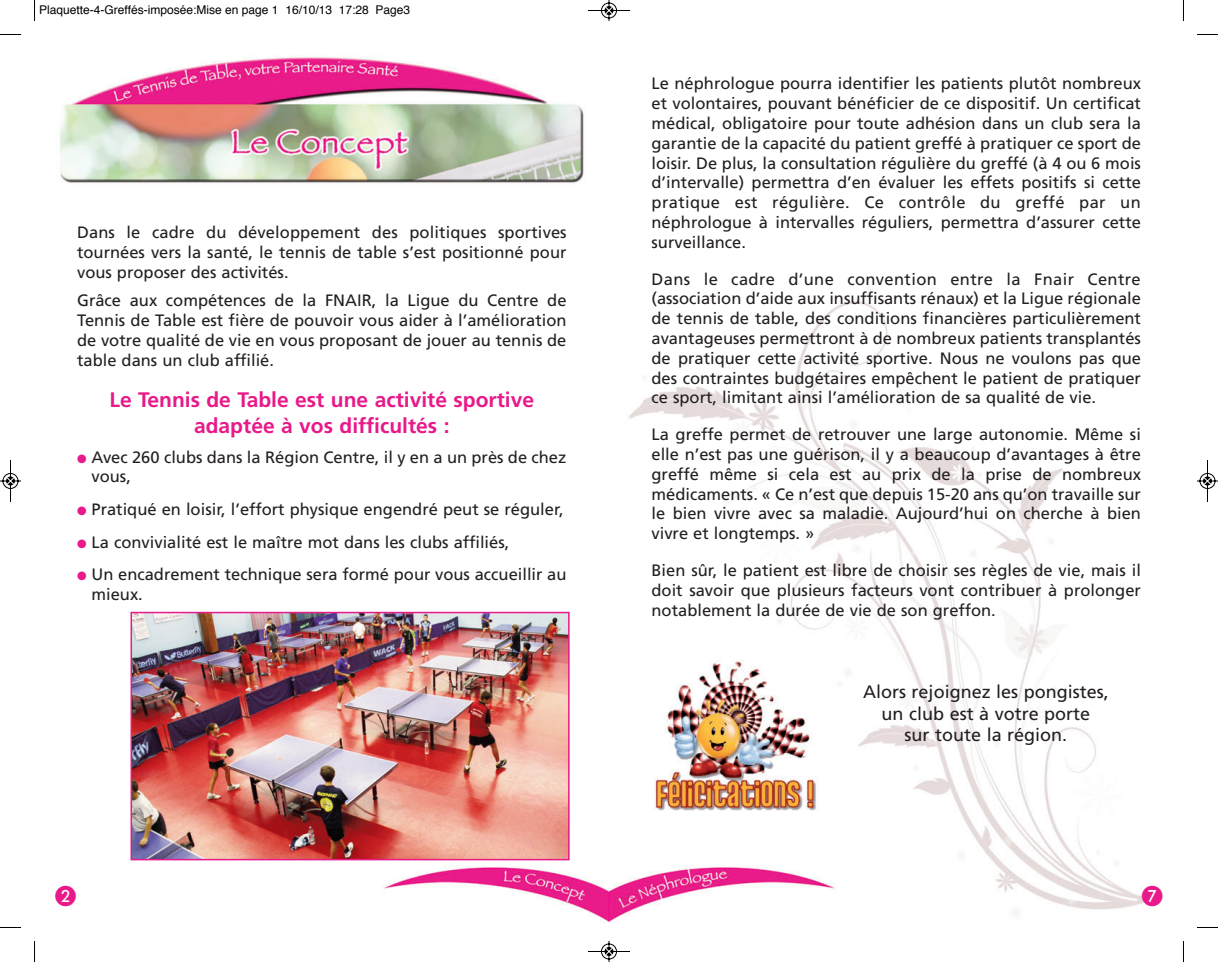
<style>
.page{position:relative;width:1218px;height:962px;background:#fff}
.page>*{position:absolute;margin:0;border:0;box-sizing:border-box;transform-origin:0 0}
.t1{font:700 21px/26.2px "Frutiger";color:#e81989;text-align:center}
.t2{font:18px/21.6px "Frutiger";color:#231f20;text-align:center}
.t3{font:16.5px/19.8px "Frutiger";color:#231f20;text-align:justify}
.t4{font:12px "Helvetica";color:#000}
.s1{color:#e81989}
</style>
<div class="page">
<img style="left:60px;top:57px;width:526px;height:126px">
<img style="left:384px;top:867px;width:242px;height:56px">
<img style="left:626px;top:289px;width:515px;height:627px">
<img style="left:133px;top:615px;width:433px;height:242px">
<div style="left:130px;top:612px;width:439px;height:248px;border:2px solid #e81989"></div>
<img style="left:654px;top:655px;width:166px;height:159px">
<svg style="left:34px;top:0;width:1px;height:21px"></svg>
<svg style="left:0;top:34px;width:21px;height:1px"></svg>
<svg style="left:1197px;top:34px;width:20px;height:1px"></svg>
<svg style="left:34px;top:941px;width:1px;height:21px"></svg>
<svg style="left:0;top:927px;width:21px;height:1px"></svg>
<svg style="left:1197px;top:927px;width:20px;height:1px"></svg>
<svg style="left:588px;top:0;width:42px;height:21px"></svg>
<svg style="left:588px;top:941px;width:42px;height:21px"></svg>
<svg style="left:0;top:460px;width:21px;height:42px"></svg>
<svg style="left:1197px;top:460px;width:20px;height:42px"></svg>
<svg style="left:1141px;top:895px;width:4px;height:9px"></svg>
<p class="t4" style="left:39px;top:4px;width:372px">Plaquette-4-Greffés-imposée:Mise en page 1 16/10/13 17:28 Page3</p>
<p class="t3" style="left:77px;top:224px;width:491px">Dans le cadre du développement des politiques sportives tournées vers la santé, le tennis de table s’est positionné pour vous proposer des activités.</p>
<p class="t3" style="left:77px;top:292px;width:491px">Grâce aux compétences de la FNAIR, la Ligue du Centre de Tennis de Table est fière de pouvoir vous aider à l’amélioration de votre qualité de vie en vous proposant de jouer au tennis de table dans un club affilié.</p>
<p class="t1" style="left:109px;top:388px;width:426px">Le Tennis de Table est une activité sportive adaptée à vos difficultés :</p>
<p class="t3" style="left:91px;top:448px;width:476px;text-indent:-14px"><span class="s1">●</span> Avec 260 clubs dans la Région Centre, il y en a un près de chez vous,</p>
<p class="t3" style="left:77px;top:501px;width:488px"><span class="s1">●</span> Pratiqué en loisir, l’effort physique engendré peut se réguler,</p>
<p class="t3" style="left:77px;top:533px;width:433px"><span class="s1">●</span> La convivialité est le maître mot dans les clubs affiliés,</p>
<p class="t3" style="left:91px;top:566px;width:476px;text-indent:-14px"><span class="s1">●</span> Un encadrement technique sera formé pour vous accueillir au mieux.</p>
<p class="t3" style="left:651px;top:75px;width:491px">Le néphrologue pourra identifier les patients plutôt nombreux et volontaires, pouvant bénéficier de ce dispositif. Un certificat médical, obligatoire pour toute adhésion dans un club sera la garantie de la capacité du patient greffé à pratiquer ce sport de loisir. De plus, la consultation régulière du greffé (à 4 ou 6 mois d’intervalle) permettra d’en évaluer les effets positifs si cette pratique est régulière. Ce contrôle du greffé par un néphrologue à intervalles réguliers, permettra d’assurer cette surveillance.</p>
<p class="t3" style="left:651px;top:270px;width:491px">Dans le cadre d’une convention entre la Fnair Centre (association d’aide aux insuffisants rénaux) et la Ligue régionale de tennis de table, des conditions financières particulièrement avantageuses permettront à de nombreux patients transplantés de pratiquer cette activité sportive. Nous ne voulons pas que des contraintes budgétaires empêchent le patient de pratiquer ce sport, limitant ainsi l’amélioration de sa qualité de vie.</p>
<p class="t3" style="left:651px;top:426px;width:491px">La greffe permet de retrouver une large autonomie. Même si elle n’est pas une guérison, il y a beaucoup d’avantages à être greffé même si cela est au prix de la prise de nombreux médicaments. « Ce n’est que depuis 15-20 ans qu’on travaille sur le bien vivre avec sa maladie. Aujourd’hui on cherche à bien vivre et longtemps. »</p>
<p class="t3" style="left:651px;top:562px;width:491px">Bien sûr, le patient est libre de choisir ses règles de vie, mais il doit savoir que plusieurs facteurs vont contribuer à prolonger notablement la durée de vie de son greffon.</p>
<p class="t2" style="left:862px;top:683px;width:247px">Alors rejoignez les pongistes, un club est à votre porte<br>sur toute la région.</p>
</div>
